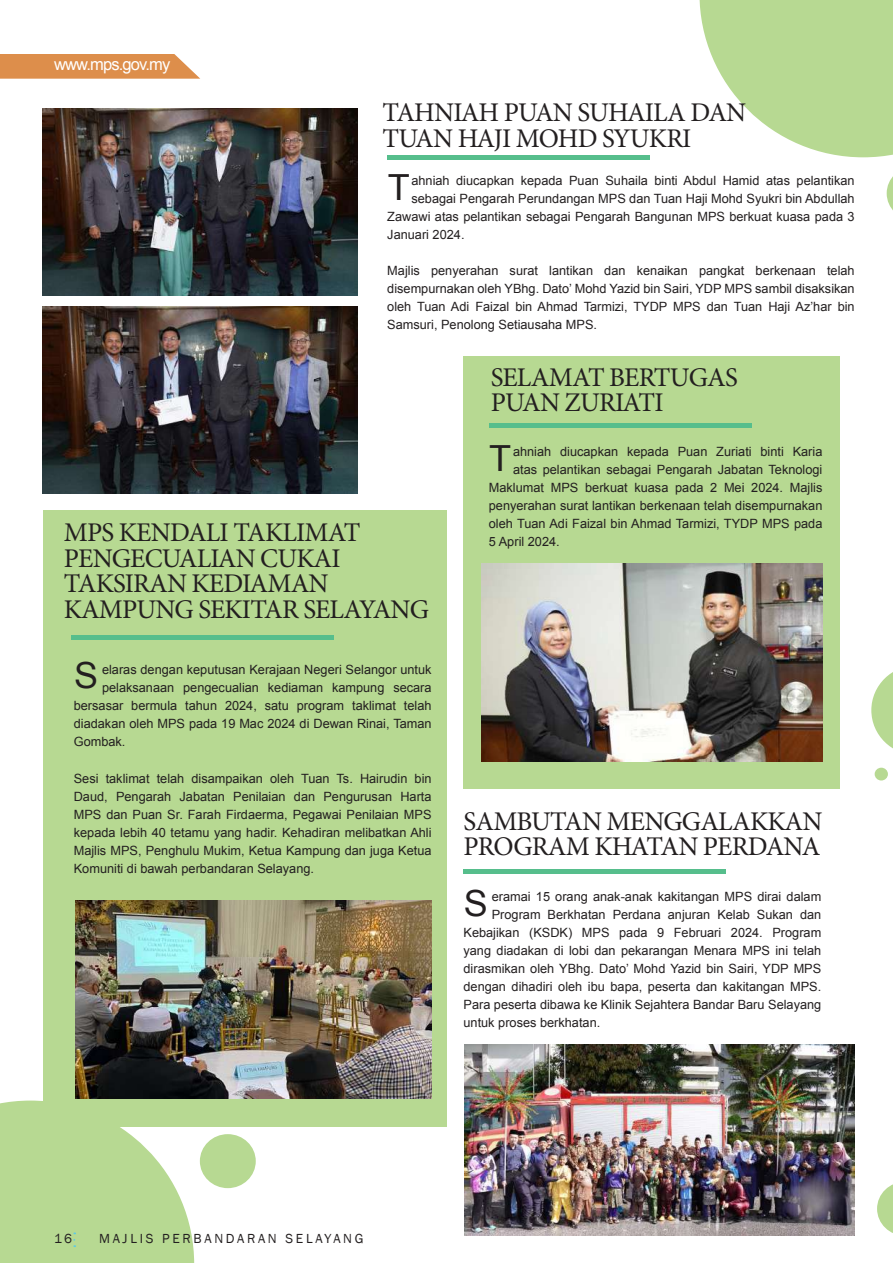
<style>
.page{position:relative;width:893px;height:1263px;background:#fff}
.page>*{position:absolute;margin:0;border:0;box-sizing:border-box;transform-origin:0 0}
.t1{font:36px "Arial";color:#231f20}
.t2{font:27px/25.5px "Minion Pro";letter-spacing:-.03em;color:#231f20}
.t3{font:16.5px "Arial";letter-spacing:-.05em;color:#fff}
.t4{font:13.5px "Franklin Gothic";letter-spacing:.2em;color:#231f20}
.t5{font:12.75px/18px "Arial";color:#231f20;text-align:justify}
</style>
<div class="page">
<svg style="left:699px;top:0;width:194px;height:157px"></svg>
<svg style="left:887px;top:176px;width:6px;height:34px"></svg>
<div style="left:43px;top:510px;width:403px;height:617px;background:#b7d992"></div>
<div style="left:463px;top:357px;width:377px;height:432px;background:#b7d992"></div>
<div style="left:387px;top:155px;width:263px;height:5px;background:#56be8c"></div>
<img style="left:43px;top:108px;width:314px;height:187px">
<hr style="left:489px;top:423px;width:262px;height:4px;background:#56be8c">
<div style="left:72px;top:635px;width:262px;height:5px;background:#56be8c"></div>
<hr style="left:463px;top:869px;width:263px;height:4px;background:#56be8c">
<img style="left:43px;top:306px;width:314px;height:187px">
<img style="left:481px;top:563px;width:341px;height:198px">
<img style="left:75px;top:900px;width:357px;height:198px">
<img style="left:464px;top:1044px;width:391px;height:192px">
<svg style="left:877px;top:1184px;width:16px;height:49px"></svg>
<svg style="left:871px;top:672px;width:22px;height:77px"></svg>
<div style="left:875px;top:768px;width:13px;height:12px;background:#b7d992;border-radius:50%"></div>
<div style="left:200px;top:1134px;width:56px;height:54px;background:#b7d992;border-radius:50%"></div>
<svg style="left:0;top:54px;width:200px;height:25px;background:#df9658"></svg>
<svg style="left:0;top:1100px;width:194px;height:163px"></svg>
<p class="t3" style="left:54px;top:53px;width:118px">www.mps.gov.my</p>
<h2 class="t2" style="left:382px;top:100px;width:365px">TAHNIAH PUAN SUHAILA DAN<br>TUAN HAJI MOHD SYUKRI</h2>
<p class="t5" style="left:411px;top:172px;width:445px">ahniah diucapkan kepada Puan Suhaila binti Abdul Hamid atas pelantikan</p>
<p class="t5" style="left:411px;top:190px;width:445px">sebagai Pengarah Perundangan MPS dan Tuan Haji Mohd Syukri bin Abdullah</p>
<p class="t5" style="left:387px;top:208px;width:469px">Zawawi atas pelantikan sebagai Pengarah Bangunan MPS berkuat kuasa pada 3</p>
<p class="t5" style="left:387px;top:226px;width:79px">Januari 2024.</p>
<p class="t5" style="left:387px;top:262px;width:469px">Majlis penyerahan surat lantikan dan kenaikan pangkat berkenaan telah disempurnakan oleh YBhg. Dato’ Mohd Yazid bin Sairi, YDP MPS sambil disaksikan oleh Tuan Adi Faizal bin Ahmad Tarmizi, TYDP MPS dan Tuan Haji Az’har bin Samsuri, Penolong Setiausaha MPS.</p>
<h1 class="t1" style="left:388px;top:164px;width:23px">T</h1>
<h2 class="t2" style="left:64px;top:520px;width:367px">MPS KENDALI TAKLIMAT<br>PENGECUALIAN CUKAI<br>TAKSIRAN KEDIAMAN<br>KAMPUNG SEKITAR SELAYANG</h2>
<h1 class="t1" style="left:74px;top:652px;width:26px">S</h1>
<p class="t5" style="left:102px;top:661px;width:331px">elaras dengan keputusan Kerajaan Negeri Selangor untuk</p>
<p class="t5" style="left:102px;top:679px;width:331px">pelaksanaan pengecualian kediaman kampung secara</p>
<p class="t5" style="left:74px;top:697px;width:359px">bersasar bermula tahun 2024, satu program taklimat telah</p>
<p class="t5" style="left:74px;top:715px;width:359px">diadakan oleh MPS pada 19 Mac 2024 di Dewan Rinai, Taman</p>
<p class="t5" style="left:74px;top:733px;width:53px">Gombak.</p>
<p class="t5" style="left:74px;top:769px;width:359px">Sesi taklimat telah disampaikan oleh Tuan Ts. Hairudin bin Daud, Pengarah Jabatan Penilaian dan Pengurusan Harta MPS dan Puan Sr. Farah Firdaerma, Pegawai Penilaian MPS kepada lebih 40 tetamu yang hadir. Kehadiran melibatkan Ahli Majlis MPS, Penghulu Mukim, Ketua Kampung dan juga Ketua Komuniti di bawah perbandaran Selayang.</p>
<h2 class="t2" style="left:491px;top:364px;width:249px">SELAMAT BERTUGAS<br>PUAN ZURIATI</h2>
<p class="t5" style="left:513px;top:442px;width:311px">ahniah diucapkan kepada Puan Zuriati binti Karia</p>
<p class="t5" style="left:513px;top:460px;width:311px">atas pelantikan sebagai Pengarah Jabatan Teknologi</p>
<p class="t5" style="left:489px;top:478px;width:335px">Maklumat MPS berkuat kuasa pada 2 Mei 2024. Majlis</p>
<p class="t5" style="left:489px;top:496px;width:335px">penyerahan surat lantikan berkenaan telah disempurnakan</p>
<p class="t5" style="left:489px;top:514px;width:335px">oleh Tuan Adi Faizal bin Ahmad Tarmizi, TYDP MPS pada</p>
<p class="t5" style="left:489px;top:532px;width:72px">5 April 2024.</p>
<h1 class="t1" style="left:489px;top:435px;width:23px">T</h1>
<h2 class="t2" style="left:463px;top:809px;width:360px">SAMBUTAN MENGGALAKKAN<br>PROGRAM KHATAN PERDANA</h2>
<p class="t5" style="left:492px;top:888px;width:331px">eramai 15 orang anak-anak kakitangan MPS dirai dalam</p>
<p class="t5" style="left:492px;top:906px;width:331px">Program Berkhatan Perdana anjuran Kelab Sukan dan</p>
<p class="t5" style="left:463px;top:924px;width:359px">Kebajikan (KSDK) MPS pada 9 Februari 2024. Program</p>
<p class="t5" style="left:463px;top:942px;width:359px">yang diadakan di lobi dan pekarangan Menara MPS ini telah</p>
<p class="t5" style="left:463px;top:960px;width:359px">dirasmikan oleh YBhg. Dato’ Mohd Yazid bin Sairi, YDP MPS</p>
<p class="t5" style="left:463px;top:978px;width:359px">dengan dihadiri oleh ibu bapa, peserta dan kakitangan MPS.</p>
<p class="t5" style="left:463px;top:996px;width:359px">Para peserta dibawa ke Klinik Sejahtera Bandar Baru Selayang</p>
<p class="t5" style="left:463px;top:1014px;width:138px">untuk proses berkhatan.</p>
<h1 class="t1" style="left:464px;top:880px;width:26px">S</h1>
<p class="t4" style="left:54px;top:1230px;width:20px">16</p>
<p class="t4" style="left:99px;top:1230px;width:266px">MAJLIS PERBANDARAN SELAYANG</p>
</div>
